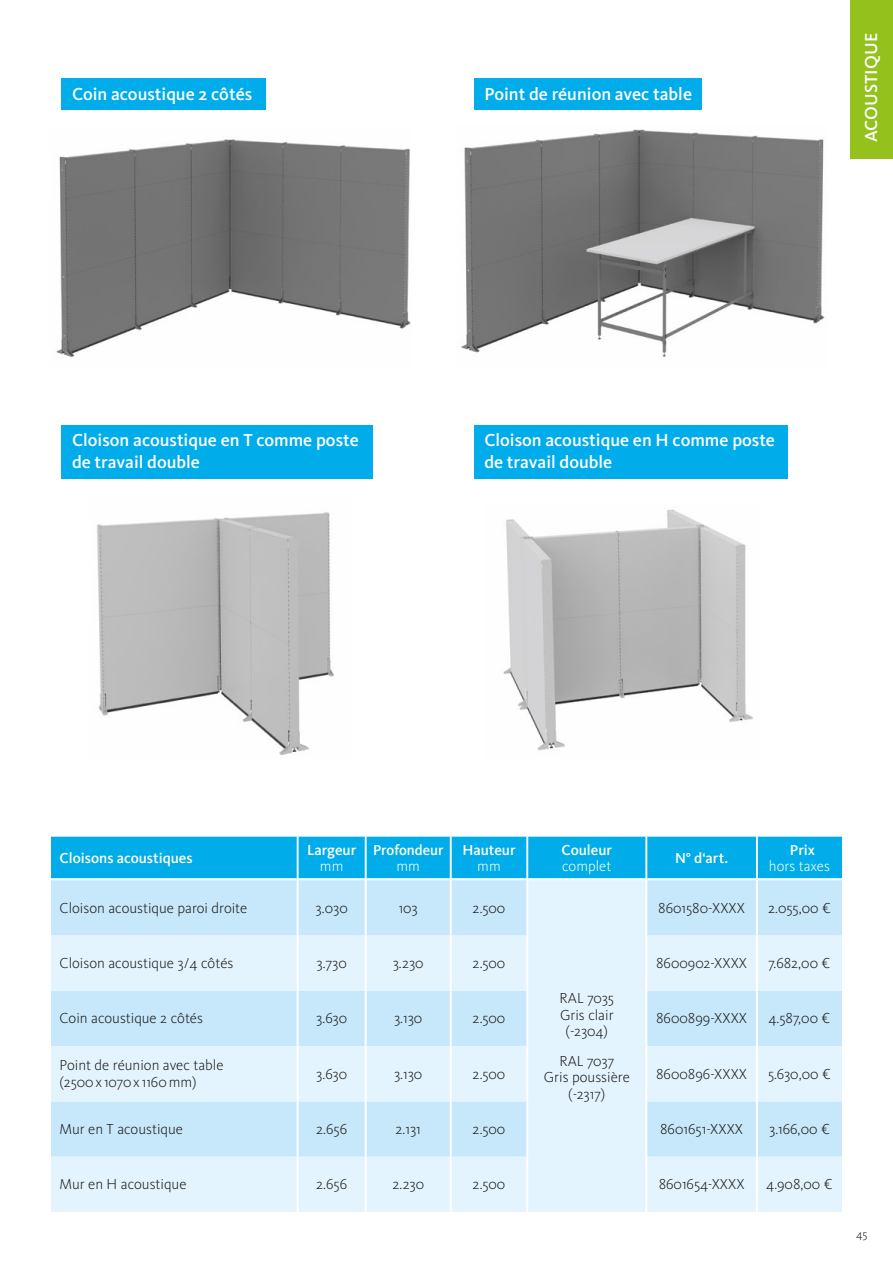
<style>
.page{position:relative;width:893px;height:1263px;background:#fff}
.page>*{position:absolute;margin:0;border:0;box-sizing:border-box;transform-origin:0 0}
.t1{font:500 18px/21.6px "Kievit OT";color:#fff}
.t2{font:300 15px/16.5px "Kievit OT";color:#1a1a18;text-align:center}
.t3{font:500 15px/16.5px "Kievit OT";color:#fff;text-align:center}
.t4{font:300 15px/16.5px "Kievit OT";color:#fff;text-align:center}
.t5{font:300 12px "Kievit OT";color:#1a1a18}
.s1{font-weight:300}
.s2{font-weight:500}
</style>
<div class="page">
<div style="left:51px;top:837px;width:791px;height:41px;background:#00ace9"></div>
<svg style="left:51px;top:880px;width:791px;height:332px;background:#d7eefc"></svg>
<hr style="left:297px;top:837px;width:2px;height:42px;background:#fff">
<hr style="left:365px;top:837px;width:2px;height:42px;background:#fff">
<hr style="left:450px;top:837px;width:2px;height:42px;background:#fff">
<hr style="left:526px;top:837px;width:2px;height:42px;background:#fff">
<hr style="left:645px;top:837px;width:2px;height:42px;background:#fff">
<hr style="left:756px;top:837px;width:2px;height:42px;background:#fff">
<hr style="left:297px;top:879px;width:2px;height:56px;background:#fff">
<hr style="left:365px;top:879px;width:2px;height:56px;background:#fff">
<hr style="left:450px;top:879px;width:2px;height:56px;background:#fff">
<hr style="left:526px;top:879px;width:2px;height:56px;background:#fff">
<hr style="left:645px;top:879px;width:2px;height:56px;background:#fff">
<hr style="left:756px;top:879px;width:2px;height:56px;background:#fff">
<hr style="left:297px;top:935px;width:2px;height:56px;background:#fff">
<hr style="left:365px;top:935px;width:2px;height:56px;background:#fff">
<hr style="left:450px;top:935px;width:2px;height:56px;background:#fff">
<hr style="left:526px;top:935px;width:2px;height:56px;background:#fff">
<hr style="left:645px;top:935px;width:2px;height:56px;background:#fff">
<hr style="left:756px;top:935px;width:2px;height:56px;background:#fff">
<hr style="left:297px;top:991px;width:2px;height:55px;background:#fff">
<hr style="left:365px;top:991px;width:2px;height:55px;background:#fff">
<hr style="left:450px;top:991px;width:2px;height:55px;background:#fff">
<hr style="left:526px;top:991px;width:2px;height:55px;background:#fff">
<hr style="left:645px;top:991px;width:2px;height:55px;background:#fff">
<hr style="left:756px;top:991px;width:2px;height:55px;background:#fff">
<hr style="left:297px;top:1046px;width:2px;height:55px;background:#fff">
<hr style="left:365px;top:1046px;width:2px;height:55px;background:#fff">
<hr style="left:450px;top:1046px;width:2px;height:55px;background:#fff">
<hr style="left:526px;top:1046px;width:2px;height:55px;background:#fff">
<hr style="left:645px;top:1046px;width:2px;height:55px;background:#fff">
<hr style="left:756px;top:1046px;width:2px;height:55px;background:#fff">
<hr style="left:297px;top:1101px;width:2px;height:56px;background:#fff">
<hr style="left:365px;top:1101px;width:2px;height:56px;background:#fff">
<hr style="left:450px;top:1101px;width:2px;height:56px;background:#fff">
<hr style="left:526px;top:1101px;width:2px;height:56px;background:#fff">
<hr style="left:645px;top:1101px;width:2px;height:56px;background:#fff">
<hr style="left:756px;top:1101px;width:2px;height:56px;background:#fff">
<hr style="left:297px;top:1157px;width:2px;height:55px;background:#fff">
<hr style="left:365px;top:1157px;width:2px;height:55px;background:#fff">
<hr style="left:450px;top:1157px;width:2px;height:55px;background:#fff">
<hr style="left:526px;top:1157px;width:2px;height:55px;background:#fff">
<hr style="left:645px;top:1157px;width:2px;height:55px;background:#fff">
<hr style="left:756px;top:1157px;width:2px;height:55px;background:#fff">
<img style="left:56px;top:139px;width:355px;height:219px">
<img style="left:97px;top:512px;width:237px;height:243px">
<img style="left:461px;top:129px;width:364px;height:228px">
<img style="left:503px;top:509px;width:250px;height:242px">
<div style="left:61px;top:78px;width:205px;height:32px;background:#00ace9"></div>
<div style="left:61px;top:425px;width:312px;height:53px;background:#00ace9"></div>
<div style="left:474px;top:425px;width:313px;height:53px;background:#00ace9"></div>
<div style="left:474px;top:78px;width:228px;height:32px;background:#00ace9"></div>
<div style="left:850px;top:0;width:43px;height:158px;background:#94c11c"></div>
<p class="t1" style="left:72px;top:83px;width:182px">Coin acoustique 2 côtés</p>
<p class="t1" style="left:484px;top:83px;width:209px">Point de réunion avec table</p>
<p class="t1" style="left:860px;top:142px;width:111px;rotate:-90deg">ACOUSTIQUE</p>
<p class="t1" style="left:72px;top:430px;width:288px">Cloison acoustique en T comme poste de travail double</p>
<p class="t1" style="left:484px;top:430px;width:292px">Cloison acoustique en H comme poste de travail double</p>
<p class="t3" style="left:60px;top:850px;width:135px">Cloisons acoustiques</p>
<p class="t3" style="left:307px;top:841px;width:51px">Largeur <span class="s1">mm</span></p>
<p class="t3" style="left:373px;top:841px;width:72px">Profondeur <span class="s1">mm</span></p>
<p class="t3" style="left:462px;top:841px;width:55px">Hauteur <span class="s1">mm</span></p>
<p class="t3" style="left:561px;top:841px;width:52px;text-align:left">Couleur <span class="s1">complet</span></p>
<p class="t3" style="left:675px;top:850px;width:55px">N° d‘art.</p>
<p class="t4" style="left:769px;top:841px;width:63px"><span class="s2">Prix<br></span>hors taxes</p>
<p class="t2" style="left:60px;top:900px;width:189px">Cloison acoustique paroi droite</p>
<p class="t2" style="left:316px;top:900px;width:34px">3.030</p>
<p class="t2" style="left:399px;top:900px;width:21px">103</p>
<p class="t2" style="left:473px;top:900px;width:34px">2.500</p>
<p class="t2" style="left:658px;top:900px;width:88px">8601580-XXXX</p>
<p class="t2" style="left:768px;top:900px;width:64px">2.055,00 €</p>
<p class="t2" style="left:60px;top:955px;width:175px">Cloison acoustique 3/4 côtés</p>
<p class="t2" style="left:317px;top:955px;width:32px">3.730</p>
<p class="t2" style="left:393px;top:955px;width:32px">3.230</p>
<p class="t2" style="left:473px;top:955px;width:34px">2.500</p>
<p class="t2" style="left:656px;top:955px;width:93px">8600902-XXXX</p>
<p class="t2" style="left:768px;top:955px;width:63px">7.682,00 €</p>
<p class="t2" style="left:560px;top:990px;width:56px">RAL 7035<br>Gris clair (-2304)</p>
<p class="t2" style="left:544px;top:1052px;width:87px">RAL 7037<br>Gris poussière (-2317)</p>
<p class="t2" style="left:60px;top:1010px;width:145px">Coin acoustique 2 côtés</p>
<p class="t2" style="left:316px;top:1010px;width:32px">3.630</p>
<p class="t2" style="left:394px;top:1010px;width:30px">3.130</p>
<p class="t2" style="left:473px;top:1010px;width:34px">2.500</p>
<p class="t2" style="left:656px;top:1010px;width:93px">8600899-XXXX</p>
<p class="t2" style="left:769px;top:1010px;width:63px">4.587,00 €</p>
<p class="t2" style="left:60px;top:1057px;width:165px;text-align:left">Point de réunion avec table (2500x 1070x 1160mm)</p>
<p class="t2" style="left:316px;top:1065px;width:32px">3.630</p>
<p class="t2" style="left:394px;top:1065px;width:30px">3.130</p>
<p class="t2" style="left:473px;top:1065px;width:34px">2.500</p>
<p class="t2" style="left:656px;top:1065px;width:93px">8600896-XXXX</p>
<p class="t2" style="left:768px;top:1065px;width:64px">5.630,00 €</p>
<p class="t2" style="left:60px;top:1121px;width:125px">Mur en T acoustique</p>
<p class="t2" style="left:316px;top:1121px;width:32px">2.656</p>
<p class="t2" style="left:396px;top:1121px;width:27px">2.131</p>
<p class="t2" style="left:473px;top:1121px;width:34px">2.500</p>
<p class="t2" style="left:660px;top:1121px;width:85px">8601651-XXXX</p>
<p class="t2" style="left:769px;top:1121px;width:62px">3.166,00 €</p>
<p class="t2" style="left:60px;top:1176px;width:128px">Mur en H acoustique</p>
<p class="t2" style="left:316px;top:1176px;width:32px">2.656</p>
<p class="t2" style="left:392px;top:1176px;width:33px">2.230</p>
<p class="t2" style="left:473px;top:1176px;width:34px">2.500</p>
<p class="t2" style="left:659px;top:1176px;width:87px">8601654-XXXX</p>
<p class="t2" style="left:766px;top:1176px;width:68px">4.908,00 €</p>
<p class="t5" style="left:856px;top:1227px;width:13px">45</p>
</div>
